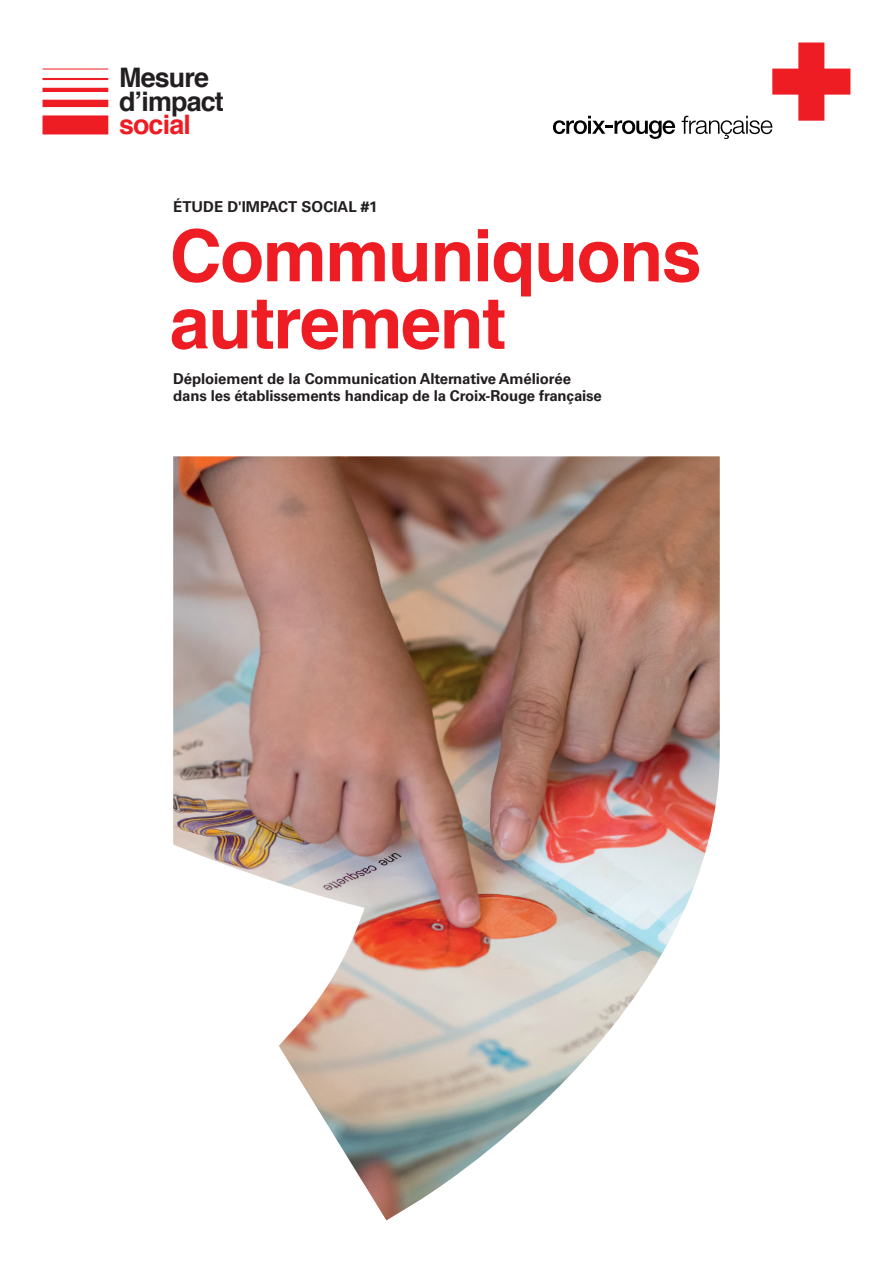
<style>
.page{position:relative;width:893px;height:1263px;background:#fff}
.page>*{position:absolute;margin:0;border:0;box-sizing:border-box;transform-origin:0 0}
.t1{font:700 72px/67.1px "Helvetica";letter-spacing:-.02em;color:#ee1d23}
.t2{font:700 26.85px/23.5px "Helvetica";letter-spacing:-.03em;color:#231f20}
.t3{font:700 26.85px "Helvetica";letter-spacing:-.03em;color:#ee1d23}
.t4{font:700 15px/16.2px "Univers";letter-spacing:-.01em;color:#231f20}
</style>
<div class="page">
<img style="left:173px;top:456px;width:547px;height:764px">
<svg style="left:553px;top:116px;width:122px;height:23px"></svg>
<svg style="left:682px;top:43px;width:168px;height:96px"></svg>
<hr style="left:43px;top:78px;width:65px;height:2px;background:#ee1d23">
<hr style="left:43px;top:69px;width:65px;height:1px;background:#ee1d23">
<div style="left:43px;top:100px;width:65px;height:7px;background:#ee1d23"></div>
<hr style="left:43px;top:88px;width:65px;height:4px;background:#ee1d23">
<div style="left:43px;top:115px;width:65px;height:19px;background:#ee1d23"></div>
<h2 class="t2" style="left:119px;top:66px;width:106px">Mesure d’impact</h2>
<h2 class="t3" style="left:119px;top:103px;width:73px">social</h2>
<p class="t4" style="left:173px;top:198px;width:206px">ÉTUDE D'IMPACT SOCIAL #1</p>
<h1 class="t1" style="left:170px;top:223px;width:534px">Communiquons autrement</h1>
<p class="t4" style="left:173px;top:371px;width:430px">Déploiement de la Communication Alternative Améliorée dans les établissements handicap de la Croix-Rouge française</p>
</div>
